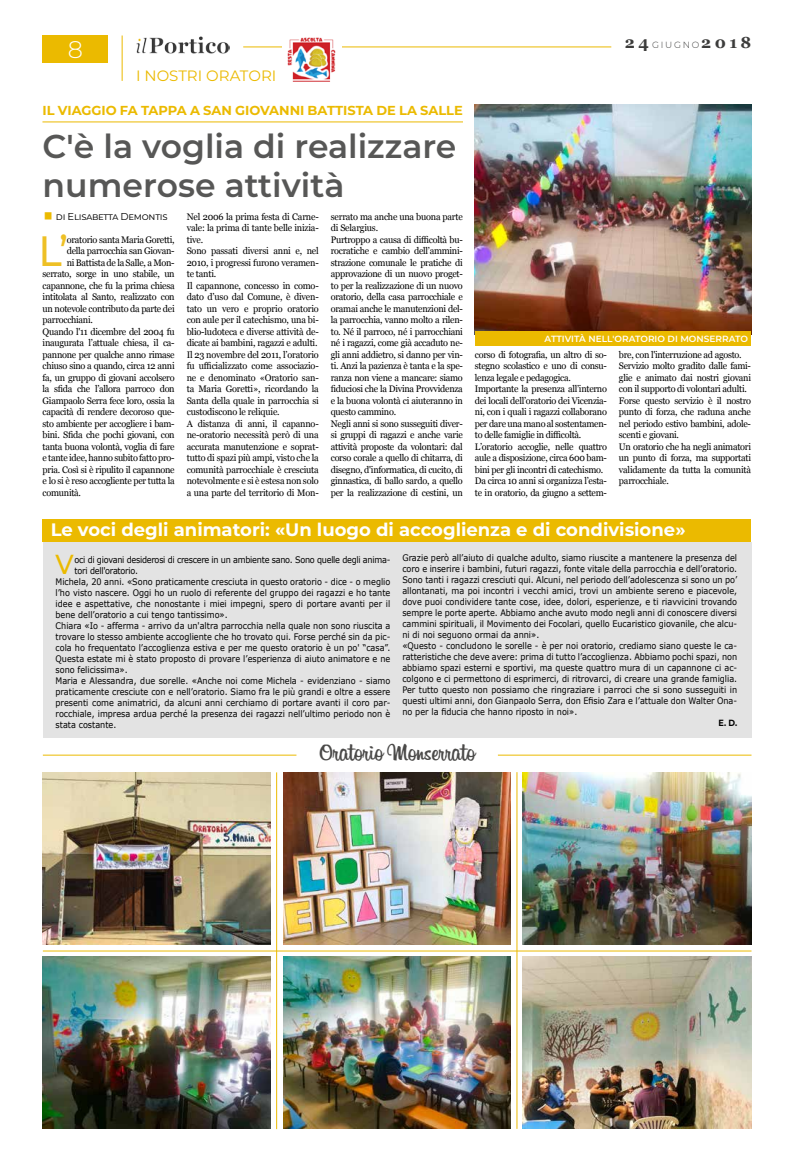
<style>
.page{position:relative;width:794px;height:1163px;background:#fff}
.page>*{position:absolute;margin:0;border:0;box-sizing:border-box;transform-origin:0 0}
.t1{font:500 42.4px "Montserrat";color:#eec025;scale:.93 1}
.t2{font:600 33px/39.6px "Montserrat";color:#575756}
.t3{font:500 27.5px "Montserrat";color:#ebba00;scale:.93 1}
.t4{font:26px "Billabong";color:#4a4948}
.t5{font:300 24px "Montserrat";color:#fff}
.t6{font:700 18px "Montserrat";color:#fff}
.t7{font:700 16px "Georgia";letter-spacing:.215em;color:#3c3c3b}
.t8{font:15px "Montserrat";color:#ebba00}
.t9{font:700 13px "Montserrat";color:#ebba00}
.t10{font:10px "Montserrat";letter-spacing:-.025em;color:#000}
.t11{font:9.5px/11.5px "Georgia";letter-spacing:-.03em;color:#000;scale:.96 1}
.t12{font:9px/11px "Verdana";color:#000;scale:.9 1}
.t13{font:9px "Verdana";letter-spacing:-.03em;color:#000;scale:.9 1}
.t14{font:600 9px "Montserrat";color:#fff}
.t15{font:700 9px "Montserrat";color:#000;scale:.9 1}
.s1{font-family:"Montserrat";font-weight:300;font-size:9px}
</style>
<div class="page">
<hr style="left:243px;top:47px;width:368px;height:1px;background:#ebba00">
<div style="left:42px;top:35px;width:66px;height:27px;background:#ebba00"></div>
<hr style="left:122px;top:35px;width:1px;height:46px;background:#ebba00">
<img style="left:136px;top:36px;width:94px;height:18px">
<hr style="left:42px;top:121px;width:421px;height:1px;background:#ebba00">
<img style="left:475px;top:104px;width:276px;height:227px">
<div style="left:475px;top:331px;width:276px;height:15px;background:#ebba00"></div>
<div style="left:42px;top:518px;width:709px;height:23px;background:#ebba00"></div>
<div style="left:43px;top:541px;width:708px;height:196px;background:#e3e3e3"></div>
<div style="left:282px;top:36px;width:60px;height:46px;background:#fff"></div>
<img style="left:287px;top:37px;width:49px;height:45px">
<img style="left:43px;top:956px;width:228px;height:172px">
<img style="left:523px;top:956px;width:228px;height:172px">
<img style="left:43px;top:772px;width:228px;height:172px">
<img style="left:523px;top:772px;width:228px;height:172px">
<img style="left:283px;top:772px;width:228px;height:172px">
<img style="left:283px;top:956px;width:228px;height:172px">
<hr style="left:43px;top:754px;width:253px;height:1px;background:#ebba00">
<hr style="left:43px;top:950px;width:708px;height:1px;background:#ebba00">
<hr style="left:516px;top:772px;width:1px;height:356px;background:#ebba00">
<hr style="left:276px;top:772px;width:1px;height:356px;background:#ebba00">
<hr style="left:498px;top:754px;width:253px;height:1px;background:#ebba00">
<h3 class="t5" style="left:68px;top:33px;width:17px">8</h3>
<h3 class="t7" style="left:625px;top:30px;width:128px">24 <span class="s1">GIUGNO</span>2018</h3>
<h3 class="t8" style="left:136px;top:65px;width:142px">I NOSTRI ORATORI</h3>
<h3 class="t9" style="left:43px;top:101px;width:422px">IL VIAGGIO FA TAPPA A SAN GIOVANNI BATTISTA DE LA SALLE</h3>
<h2 class="t2" style="left:43px;top:125px;width:415px">C'è la voglia di realizzare numerose attività</h2>
<p class="t10" style="left:56px;top:209px;width:113px">di Elisabetta Demontis</p>
<h1 class="t1" style="left:38px;top:221px;width:33px">L’</h1>
<p class="t11" style="left:67px;top:233px;width:114px">oratorio santa Maria Goretti,</p>
<p class="t11" style="left:67px;top:245px;width:114px">della parrocchia san Giovan-</p>
<p class="t11" style="left:67px;top:256px;width:114px">ni Battista de la Salle, a Mon-</p>
<p class="t11" style="left:43px;top:268px;width:139px">serrato, sorge in uno stabile, un</p>
<p class="t11" style="left:43px;top:279px;width:139px">capannone, che fu la prima chiesa</p>
<p class="t11" style="left:43px;top:291px;width:139px">intitolata al Santo, realizzato con</p>
<p class="t11" style="left:43px;top:302px;width:139px">un notevole contributo da parte dei</p>
<p class="t11" style="left:43px;top:314px;width:54px">parrocchiani.</p>
<p class="t11" style="left:43px;top:325px;width:139px">Quando l'11 dicembre del 2004 fu</p>
<p class="t11" style="left:43px;top:337px;width:139px">inaugurata l’attuale chiesa, il ca-</p>
<p class="t11" style="left:43px;top:348px;width:139px">pannone per qualche anno rimase</p>
<p class="t11" style="left:43px;top:360px;width:139px">chiuso sino a quando, circa 12 anni</p>
<p class="t11" style="left:43px;top:371px;width:139px">fa, un gruppo di giovani accolsero</p>
<p class="t11" style="left:43px;top:383px;width:139px">la sfida che l’allora parroco don</p>
<p class="t11" style="left:43px;top:394px;width:139px">Giampaolo Serra fece loro, ossia la</p>
<p class="t11" style="left:43px;top:406px;width:139px">capacità di rendere decoroso que-</p>
<p class="t11" style="left:43px;top:417px;width:139px">sto ambiente per accogliere i bam-</p>
<p class="t11" style="left:43px;top:429px;width:139px">bini. Sfida che pochi giovani, con</p>
<p class="t11" style="left:43px;top:440px;width:139px">tanta buona volontà, voglia di fare</p>
<p class="t11" style="left:43px;top:452px;width:139px">e tante idee, hanno subito fatto pro-</p>
<p class="t11" style="left:43px;top:463px;width:139px">pria. Così si è ripulito il capannone</p>
<p class="t11" style="left:43px;top:475px;width:139px">e lo si è reso accogliente per tutta la</p>
<p class="t11" style="left:43px;top:486px;width:42px">comunità.</p>
<p class="t11" style="left:187px;top:210px;width:139px">Nel 2006 la prima festa di Carne&shy;vale: la prima di tante belle inizia&shy;tive.<br>Sono passati diversi anni e, nel<br>2010, i progressi furono veramen&shy;te tanti.<br>Il capannone, concesso in como&shy;dato d’uso dal Comune, è diven&shy;tato un vero e proprio oratorio con aule per il catechismo, una bi&shy;blio-ludoteca e diverse attività de&shy;dicate ai bambini, ragazzi e adulti.<br>Il 23 novembre del 2011, l’oratorio fu ufficializzato come associazio&shy;ne e denominato «Oratorio san&shy;ta Maria Goretti», ricordando la<br>Santa della quale in parrocchia si custodiscono le reliquie.<br>A distanza di anni, il capanno&shy;ne-oratorio necessità però di una accurata manutenzione e soprat&shy;tutto di spazi più ampi, visto che la comunità parrocchiale è cresciuta notevolmente e si è estesa non solo a una parte del territorio di Mon-</p>
<p class="t11" style="left:331px;top:210px;width:139px">serrato ma anche una buona parte di Selargius.<br>Purtroppo a causa di difficoltà bu&shy;rocratiche e cambio dell’ammini&shy;strazione comunale le pratiche di approvazione di un nuovo proget&shy;to per la realizzazione di un nuovo oratorio, della casa parrocchiale e oramai anche le manutenzioni del&shy;la parrocchia, vanno molto a rilen&shy;to. Né il parroco, né i parrocchiani né i ragazzi, come già accaduto ne&shy;gli anni addietro, si danno per vin&shy;ti. Anzi la pazienza è tanta e la spe&shy;ranza non viene a mancare: siamo fiduciosi che la Divina Provvidenza e la buona volontà ci aiuteranno in questo cammino.<br>Negli anni si sono susseguiti diver&shy;si gruppi di ragazzi e anche varie attività proposte da volontari: dal corso corale a quello di chitarra, di disegno, d'informatica, di cucito, di ginnastica, di ballo sardo, a quello per la realizzazione di cestini, un</p>
<p class="t14" style="left:544px;top:333px;width:205px">ATTIVITÀ NELL'ORATORIO DI MONSERRATO</p>
<p class="t11" style="left:475px;top:348px;width:139px">corso di fotografia, un altro di so&shy;stegno scolastico e uno di consu&shy;lenza legale e pedagogica.<br>Importante la presenza all’interno dei locali dell’oratorio dei Vicenzia&shy;ni, con i quali i ragazzi collaborano per dare una mano al sostentamen&shy;to delle famiglie in difficoltà.<br>L’oratorio accoglie, nelle quattro aule a disposizione, circa 600 bam&shy;bini per gli incontri di catechismo.<br>Da circa 10 anni si organizza l’esta&shy;te in oratorio, da giugno a settem-</p>
<p class="t11" style="left:619px;top:348px;width:139px">bre, con l'interruzione ad agosto.<br>Servizio molto gradito dalle fami&shy;glie e animato dai nostri giovani con il supporto di volontari adulti.<br>Forse questo servizio è il nostro punto di forza, che raduna anche nel periodo estivo bambini, adole&shy;scenti e giovani.<br>Un oratorio che ha negli animatori un punto di forza, ma supportati validamente da tutta la comunità parrocchiale.</p>
<h3 class="t6" style="left:51px;top:516px;width:636px">Le voci degli animatori: «Un luogo di accoglienza e di condivisione»</h3>
<h3 class="t3" style="left:56px;top:544px;width:21px">V</h3>
<p class="t13" style="left:75px;top:553px;width:352px">oci di giovani desiderosi di crescere in un ambiente sano. Sono quelle degli anima-</p>
<p class="t12" style="left:402px;top:552px;width:373px">Grazie però all’aiuto di qualche adulto, siamo riuscite a mantenere la presenza del coro e inserire i bambini, futuri ragazzi, fonte vitale della parrocchia e dell’oratorio.<br>Sono tanti i ragazzi cresciuti qui. Alcuni, nel periodo dell’adolescenza si sono un po’ allontanati, ma poi incontri i vecchi amici, trovi un ambiente sereno e piacevole, dove puoi condividere tante cose, idee, dolori, esperienze, e ti riavvicini trovando sempre le porte aperte. Abbiamo anche avuto modo negli anni di conoscere diversi cammini spirituali, il Movimento dei Focolari, quello Eucaristico giovanile, che alcu&shy;ni di noi seguono ormai da anni».<br>«Questo - concludono le sorelle - è per noi oratorio, crediamo siano queste le ca&shy;ratteristiche che deve avere: prima di tutto l’accoglienza. Abbiamo pochi spazi, non abbiamo spazi esterni e sportivi, ma queste quattro mura di un capannone ci ac&shy;colgono e ci permettono di esprimerci, di ritrovarci, di creare una grande famiglia.<br>Per tutto questo non possiamo che ringraziare i parroci che si sono susseguiti in questi ultimi anni, don Gianpaolo Serra, don Efisio Zara e l’attuale don Walter Ona&shy;no per la fiducia che hanno riposto in noi».</p>
<p class="t15" style="left:718px;top:716px;width:22px">E. D.</p>
<h3 class="t4" style="left:319px;top:735px;width:158px">Oratorio Monserrato</h3>
<p class="t13" style="left:75px;top:564px;width:72px">tori dell'oratorio.</p>
<p class="t12" style="left:56px;top:575px;width:373px">Michela, 20 anni. «Sono praticamente cresciuta in questo oratorio - dice - o meglio</p>
<p class="t12" style="left:56px;top:586px;width:373px">l’ho visto nascere. Oggi ho un ruolo di referente del gruppo dei ragazzi e ho tante</p>
<p class="t12" style="left:56px;top:597px;width:373px">idee e aspettative, che nonostante i miei impegni, spero di portare avanti per il</p>
<p class="t12" style="left:56px;top:608px;width:193px">bene dell’oratorio a cui tengo tantissimo».</p>
<p class="t12" style="left:56px;top:619px;width:373px">Chiara «Io - afferma - arrivo da un'altra parrocchia nella quale non sono riuscita a</p>
<p class="t12" style="left:56px;top:630px;width:373px">trovare lo stesso ambiente accogliente che ho trovato qui. Forse perché sin da pic-</p>
<p class="t12" style="left:56px;top:641px;width:373px">cola ho frequentato l’accoglienza estiva e per me questo oratorio è un po' “casa”.</p>
<p class="t12" style="left:56px;top:652px;width:373px">Questa estate mi è stato proposto di provare l’esperienza di aiuto animatore e ne</p>
<p class="t12" style="left:56px;top:663px;width:82px">sono felicissima».</p>
<p class="t12" style="left:56px;top:674px;width:373px">Maria e Alessandra, due sorelle. «Anche noi come Michela - evidenziano - siamo</p>
<p class="t12" style="left:56px;top:685px;width:373px">praticamente cresciute con e nell’oratorio. Siamo fra le più grandi e oltre a essere</p>
<p class="t12" style="left:56px;top:696px;width:373px">presenti come animatrici, da alcuni anni cerchiamo di portare avanti il coro par-</p>
<p class="t12" style="left:56px;top:707px;width:373px">rocchiale, impresa ardua perché la presenza dei ragazzi nell’ultimo periodo non è</p>
<p class="t12" style="left:56px;top:718px;width:69px">stata costante.</p>
</div>
